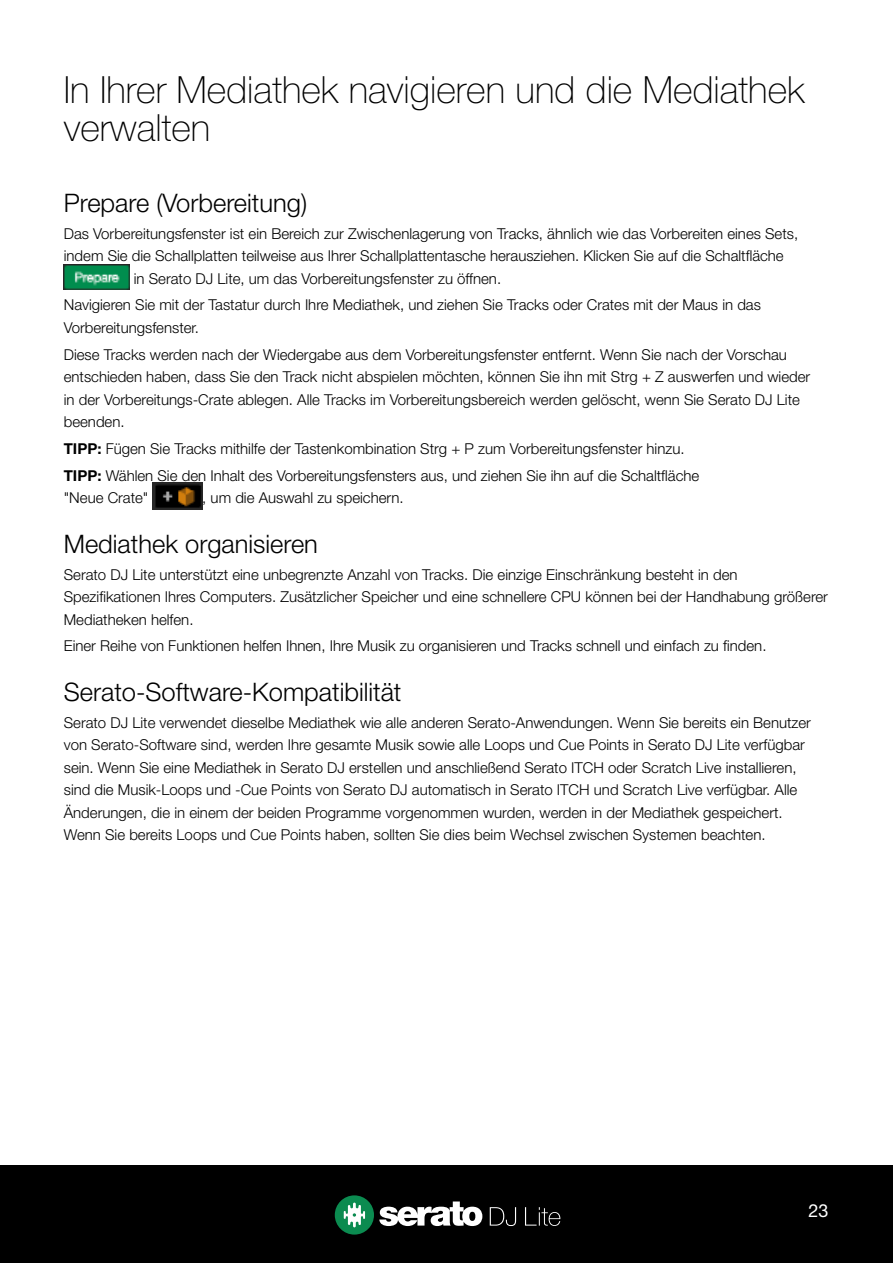
<style>
.page{position:relative;width:893px;height:1263px;background:#fff}
.page>*{position:absolute;margin:0;border:0;box-sizing:border-box;transform-origin:0 0}
.t1{font:100 37.5px/37.5px "Helvetica Neue LT Std";color:#000}
.t2{font:300 25.5px "Helvetica Neue LT Std";color:#000}
.t3{font:18px "Helvetica Neue LT Std";color:#fff}
.t4{font:300 15px/22.5px "Helvetica Neue LT Std";color:#000}
.s1{font-weight:700}
</style>
<div class="page">
<div style="left:0;top:1165px;width:893px;height:98px;background:#000"></div>
<svg style="left:490px;top:1207px;width:26px;height:19px"></svg>
<svg style="left:525px;top:1207px;width:35px;height:19px"></svg>
<svg style="left:335px;top:1195px;width:147px;height:39px"></svg>
<img style="left:64px;top:265px;width:66px;height:25px">
<img style="left:153px;top:482px;width:49px;height:27px">
<h1 class="t1" style="left:64px;top:71px;width:742px">In Ihrer Mediathek navigieren und die Mediathek verwalten</h1>
<h2 class="t2" style="left:64px;top:187px;width:245px">Prepare (Vorbereitung)</h2>
<p class="t4" style="left:64px;top:222px;width:736px">Das Vorbereitungsfenster ist ein Bereich zur Zwischenlagerung von Tracks, ähnlich wie das Vorbereiten eines Sets,</p>
<p class="t4" style="left:64px;top:244px;width:721px">indem Sie die Schallplatten teilweise aus Ihrer Schallplattentasche herausziehen. Klicken Sie auf die Schaltfläche</p>
<p class="t4" style="left:134px;top:267px;width:369px">in Serato DJ Lite, um das Vorbereitungsfenster zu öffnen.</p>
<p class="t4" style="left:64px;top:293px;width:699px">Navigieren Sie mit der Tastatur durch Ihre Mediathek, und ziehen Sie Tracks oder Crates mit der Maus in das<br>Vorbereitungsfenster.</p>
<p class="t4" style="left:64px;top:343px;width:748px">Diese Tracks werden nach der Wiedergabe aus dem Vorbereitungsfenster entfernt. Wenn Sie nach der Vorschau entschieden haben, dass Sie den Track nicht abspielen möchten, können Sie ihn mit Strg + Z auswerfen und wieder in der Vorbereitungs-Crate ablegen. Alle Tracks im Vorbereitungsbereich werden gelöscht, wenn Sie Serato DJ Lite beenden.</p>
<p class="t4" style="left:64px;top:435px;width:637px;line-height:26.7px"><span class="s1">TIPP:</span> Fügen Sie Tracks mithilfe der Tastenkombination Strg + P zum Vorbereitungsfenster hinzu.<br><span class="s1">TIPP:</span> Wählen Sie den Inhalt des Vorbereitungsfensters aus, und ziehen Sie ihn auf die Schaltfläche</p>
<p class="t4" style="left:64px;top:486px;width:86px">"Neue Crate"</p>
<p class="t4" style="left:202px;top:486px;width:203px">, um die Auswahl zu speichern.</p>
<h2 class="t2" style="left:64px;top:528px;width:256px">Mediathek organisieren</h2>
<p class="t4" style="left:64px;top:563px;width:766px">Serato DJ Lite unterstützt eine unbegrenzte Anzahl von Tracks. Die einzige Einschränkung besteht in den<br>Spezifikationen Ihres Computers. Zusätzlicher Speicher und eine schnellere CPU können bei der Handhabung größerer<br>Mediatheken helfen.</p>
<p class="t4" style="left:64px;top:634px;width:704px">Einer Reihe von Funktionen helfen Ihnen, Ihre Musik zu organisieren und Tracks schnell und einfach zu finden.</p>
<h2 class="t2" style="left:64px;top:676px;width:339px">Serato-Software-Kompatibilität</h2>
<p class="t4" style="left:64px;top:711px;width:749px">Serato DJ Lite verwendet dieselbe Mediathek wie alle anderen Serato-Anwendungen. Wenn Sie bereits ein Benutzer von Serato-Software sind, werden Ihre gesamte Musik sowie alle Loops und Cue Points in Serato DJ Lite verfügbar sein. Wenn Sie eine Mediathek in Serato DJ erstellen und anschließend Serato ITCH oder Scratch Live installieren, sind die Musik-Loops und -Cue Points von Serato DJ automatisch in Serato ITCH und Scratch Live verfügbar. Alle Änderungen, die in einem der beiden Programme vorgenommen wurden, werden in der Mediathek gespeichert.<br>Wenn Sie bereits Loops und Cue Points haben, sollten Sie dies beim Wechsel zwischen Systemen beachten.</p>
<p class="t3" style="left:808px;top:1200px;width:22px">23</p>
</div>
